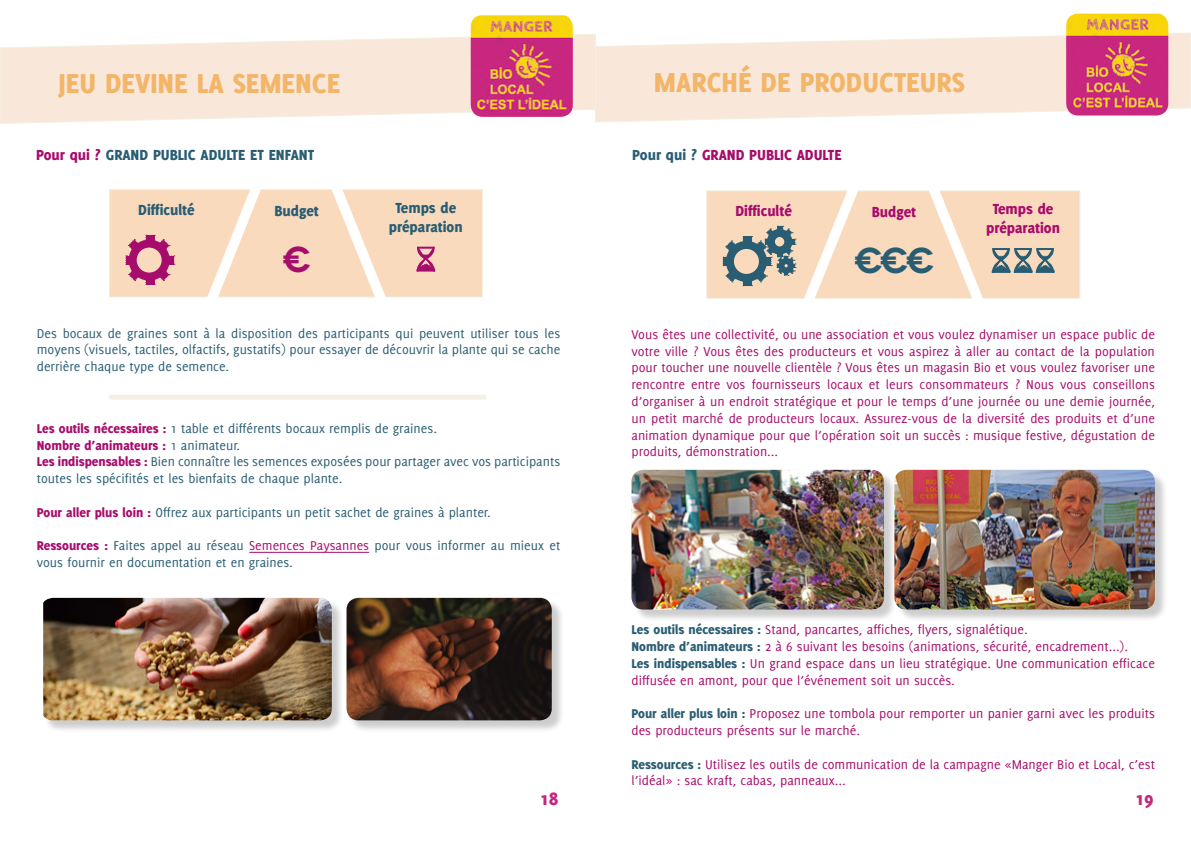
<style>
.page{position:relative;width:1191px;height:842px;background:#fff}
.page>*{position:absolute;margin:0;border:0;box-sizing:border-box;transform-origin:0 0}
.t1{font:600 36px "Novecentowide";color:#295d73}
.t2{font:600 36px "Novecentowide";color:#a60c6c}
.t3{font:800 30px "Delicious";color:#f3b568}
.t4{font:800 20px "Delicious";color:#c5277d}
.t5{font:800 16px/19.2px "Delicious";color:#295d73;text-align:center}
.t6{font:800 16px/19.2px "Delicious";color:#a60c6c;text-align:center}
.t7{font:14px/16.8px "Delicious";color:#a60c6c}
.t8{font:14px/16.8px "Delicious";color:#295d73}
.s1{color:#a60c6c}
.s2{font-weight:800;color:#a60c6c}
.s3{color:#295d73}
.s4{font-weight:800;color:#295d73}
</style>
<div class="page">
<div style="left:109px;top:189px;width:374px;height:108px;background:#f9dabd;border:1px solid #f3f0e3"></div>
<svg style="left:196px;top:189px;width:75px;height:109px"></svg>
<svg style="left:322px;top:189px;width:73px;height:109px"></svg>
<svg style="left:125px;top:235px;width:50px;height:50px"></svg>
<svg style="left:0;top:33px;width:594px;height:91px"></svg>
<img style="left:471px;top:15px;width:102px;height:102px">
<svg style="left:416px;top:246px;width:20px;height:26px"></svg>
<hr style="left:249px;top:552px;width:120px;height:1px;background:#a60c6c">
<div style="left:111px;top:395px;width:373px;height:5px;background:#f4f0e3"></div>
<div style="left:45px;top:599px;width:299px;height:133px;background:#000;opacity:.2"></div>
<img style="left:43px;top:598px;width:289px;height:122px">
<div style="left:348px;top:599px;width:216px;height:133px;background:#000;opacity:.2"></div>
<img style="left:346px;top:598px;width:206px;height:122px">
<div style="left:706px;top:190px;width:374px;height:109px;background:#f9dabd;border:1px solid #f3f0e3"></div>
<svg style="left:594px;top:32px;width:597px;height:91px"></svg>
<img style="left:1066px;top:13px;width:102px;height:103px">
<svg style="left:919px;top:190px;width:136px;height:109px"></svg>
<svg style="left:722px;top:190px;width:146px;height:109px"></svg>
<div style="left:633px;top:471px;width:534px;height:151px;background:#000;opacity:.2"></div>
<img style="left:894px;top:470px;width:261px;height:140px">
<img style="left:631px;top:470px;width:253px;height:140px">
<h2 class="t3" style="left:58px;top:66px;width:77px">Jeu Devine</h2>
<h2 class="t3" style="left:197px;top:66px;width:52px">la semence</h2>
<p class="t5" style="left:36px;top:145px;width:242px"><span class="s1">Pour qui ?</span> GRAND PUBLIC ADULTE et enfant</p>
<p class="t5" style="left:138px;top:200px;width:58px">Difficulté</p>
<p class="t5" style="left:274px;top:201px;width:46px">Budget</p>
<h1 class="t2" style="left:282px;top:237px;width:30px">€</h1>
<p class="t5" style="left:389px;top:198px;width:75px">Temps de préparation</p>
<p class="t8" style="left:37px;top:324px;width:525px;text-align:justify">Des bocaux de graines sont à la disposition des participants qui peuvent utiliser tous les moyens (visuels, tactiles, olfactifs, gustatifs) pour essayer de découvrir la plante qui se cache derrière chaque type de semence.</p>
<p class="t8" style="left:37px;top:420px;width:525px"><span class="s2">Les outils nécessaires :</span> 1 table et différents bocaux remplis de graines.<br><span class="s2">Nombre d’animateurs :</span> 1 animateur.<br><span class="s2">Les indispensables :</span> Bien connaître les semences exposées pour partager avec vos participants toutes les spécifités et les bienfaits de chaque plante.</p>
<p class="t8" style="left:37px;top:504px;width:455px"><span class="s2">Pour aller plus loin :</span> Offrez aux participants un petit sachet de graines à planter.</p>
<p class="t8" style="left:37px;top:537px;width:525px"><span class="s2">Ressources :</span> Faites appel au réseau <span class="s1">Semences Paysannes</span> pour vous informer au mieux et vous fournir en documentation et en graines.</p>
<h2 class="t3" style="left:654px;top:65px;width:312px">MARCHé DE PRODUCTEURS</h2>
<p class="t6" style="left:632px;top:145px;width:211px"><span class="s3">Pour qui ?</span> GRAND PUBLIC ADULTE</p>
<p class="t6" style="left:735px;top:201px;width:58px">Difficulté</p>
<p class="t6" style="left:872px;top:202px;width:46px">Budget</p>
<h1 class="t1" style="left:879px;top:238px;width:30px">€</h1>
<h1 class="t1" style="left:853px;top:238px;width:82px">€ €</h1>
<p class="t6" style="left:986px;top:199px;width:75px">Temps de préparation</p>
<p class="t7" style="left:631px;top:326px;width:525px;text-align:justify">Vous êtes une collectivité, ou une association et vous voulez dynamiser un espace public de votre ville ? Vous êtes des producteurs et vous aspirez à aller au contact de la population pour toucher une nouvelle clientèle ? Vous êtes un magasin Bio et vous voulez favoriser une rencontre entre vos fournisseurs locaux et leurs consommateurs ? Nous vous conseillons d’organiser à un endroit stratégique et pour le temps d’une journée ou une demie journée, un petit marché de producteurs locaux. Assurez-vous de la diversité des produits et d’une animation dynamique pour que l’opération soit un succès : musique festive, dégustation de produits, démonstration...</p>
<p class="t7" style="left:631px;top:621px;width:525px"><span class="s4">Les outils nécessaires :</span> Stand, pancartes, affiches, flyers, signalétique.<br><span class="s4">Nombre d’animateurs :</span> 2 à 6 suivant les besoins (animations, sécurité, encadrement...).<br><span class="s4">Les indispensables :</span> Un grand espace dans un lieu stratégique. Une communication efficace diffusée en amont, pour que l’événement soit un succès.</p>
<p class="t7" style="left:631px;top:705px;width:525px"><span class="s4">Pour aller plus loin :</span> Proposez une tombola pour remporter un panier garni avec les produits des producteurs présents sur le marché.</p>
<p class="t7" style="left:631px;top:755px;width:525px"><span class="s4">Ressources :</span> Utilisez les outils de communication de la campagne «Manger Bio et Local, c’est l’idéal» : sac kraft, cabas, panneaux...</p>
<h3 class="t4" style="left:540px;top:787px;width:19px">18</h3>
<h3 class="t4" style="left:1135px;top:787px;width:19px">19</h3>
</div>
